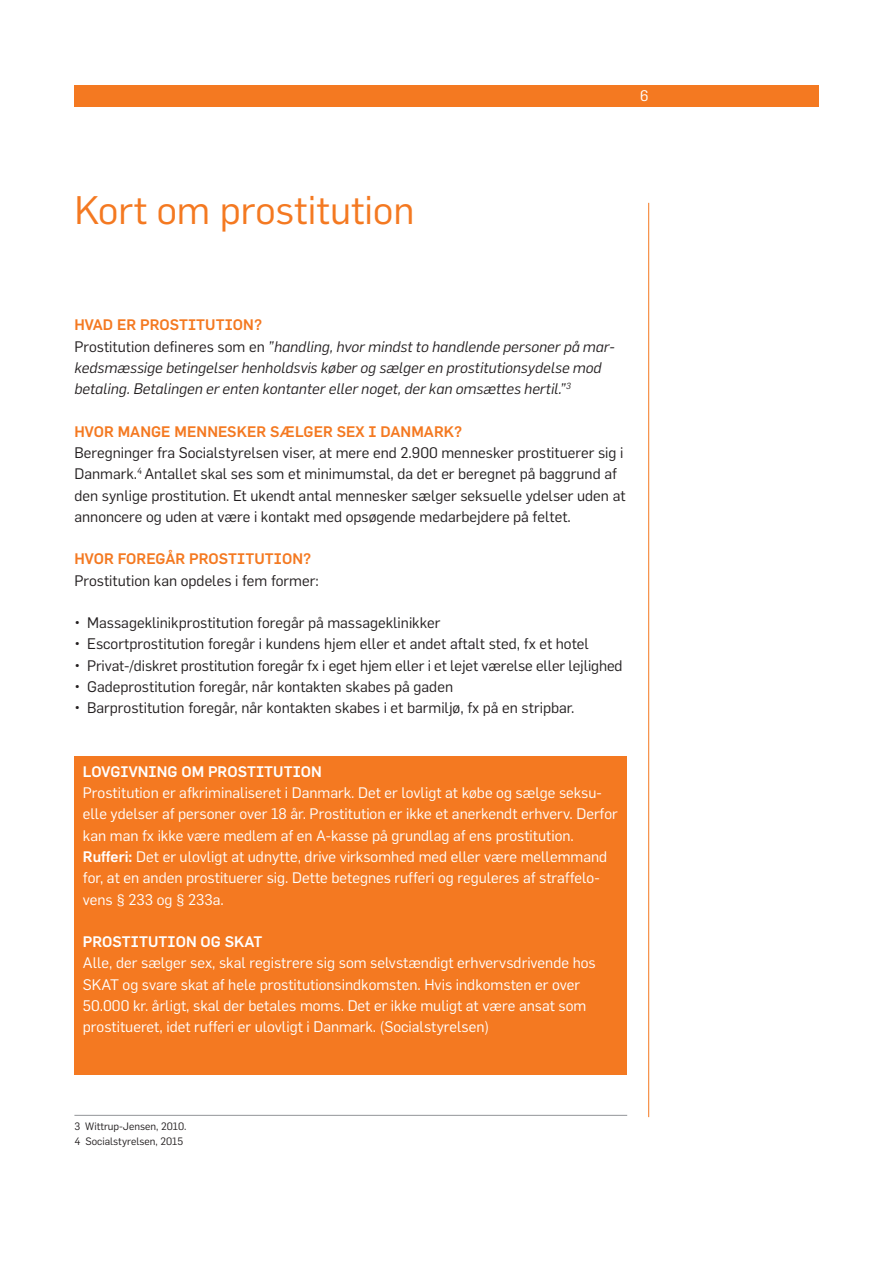
<style>
.page{position:relative;width:893px;height:1263px;background:#fff}
.page>*{position:absolute;margin:0;border:0;box-sizing:border-box;transform-origin:0 0}
.Kapitl{font:39px "Flama";color:#f47921}
.brød{font:15px/21.3px "Flama";color:#231f20}
.brød_hvid{font:15px/21.3px "Flama";color:#fff}
.brød-2{font:italic 15px/21.3px "Flama";color:#231f20}
.MR_1{font:500 15px "Flama";letter-spacing:.005em;color:#f47921}
.MR_hvid{font:500 15px "Flama";letter-spacing:.005em;color:#fff}
.Fodnote{font:10.5px "Flama";color:#231f20}
.s1{font-style:normal}
.s2{font-weight:500}
</style>
<div class="page">
<div style="left:74px;top:85px;width:745px;height:21px;background:#f47921"></div>
<hr style="left:648px;top:203px;width:1px;height:914px;background:#f47921">
<div style="left:74px;top:756px;width:553px;height:318px;background:#f47921"></div>
<hr style="left:74px;top:1115px;width:553px;height:1px;background:#939598">
<p class="brød_hvid" style="left:640px;top:85px;width:10px">6</p>
<h2 class="Kapitl" style="left:74px;top:187px;width:342px">Kort om prostitution</h2>
<h3 class="MR_1" style="left:74px;top:316px;width:189px">HVAD ER PROSTITUTION?</h3>
<p class="brød-2" style="left:74px;top:335px;width:542px"><span class="s1">Prostitution defineres som en</span> ”handling, hvor mindst to handlende personer på mar&shy;kedsmæssige betingelser henholdsvis køber og sælger en prostitutionsydelse mod betaling. Betalingen er enten kontanter eller noget, der kan omsættes hertil.”<sup>3</sup></p>
<h3 class="MR_1" style="left:74px;top:422px;width:389px">HVOR MANGE MENNESKER SÆLGER SEX I DANMARK?</h3>
<p class="brød" style="left:74px;top:442px;width:553px">Beregninger fra Socialstyrelsen viser, at mere end 2.900 mennesker prostituerer sig i Danmark.<sup>4</sup> Antallet skal ses som et minimumstal, da det er beregnet på baggrund af den synlige prostitution. Et ukendt antal mennesker sælger seksuelle ydelser uden at annoncere og uden at være i kontakt med opsøgende medarbejdere på feltet.</p>
<h3 class="MR_1" style="left:74px;top:550px;width:238px">HVOR FOREGÅR PROSTITUTION?</h3>
<p class="brød" style="left:74px;top:569px;width:246px">Prostitution kan opdeles i fem former:</p>
<p class="brød" style="left:74px;top:612px;width:368px">• Massageklinikprostitution foregår på massageklinikker</p>
<p class="brød" style="left:74px;top:633px;width:516px">• Escortprostitution foregår i kundens hjem eller et andet aftalt sted, fx et hotel</p>
<p class="brød" style="left:74px;top:654px;width:550px">• Privat-/diskret prostitution foregår fx i eget hjem eller i et lejet værelse eller lejlighed</p>
<p class="brød" style="left:74px;top:676px;width:380px">• Gadeprostitution foregår, når kontakten skabes på gaden</p>
<p class="brød" style="left:74px;top:697px;width:502px">• Barprostitution foregår, når kontakten skabes i et barmiljø, fx på en stripbar.</p>
<p class="MR_hvid" style="left:83px;top:763px;width:241px">LOVGIVNING OM PROSTITUTION</p>
<p class="brød_hvid" style="left:83px;top:782px;width:536px">Prostitution er afkriminaliseret i Danmark. Det er lovligt at købe og sælge seksu&shy;elle ydelser af personer over 18 år. Prostitution er ikke et anerkendt erhverv. Derfor kan man fx ikke være medlem af en A-kasse på grundlag af ens prostitution.</p>
<p class="brød_hvid" style="left:83px;top:846px;width:526px"><span class="s2">Rufferi:</span> Det er ulovligt at udnytte, drive virksomhed med eller være mellemmand for, at en anden prostituerer sig. Dette betegnes rufferi og reguleres af straffelo&shy;vens § 233 og § 233a.</p>
<p class="MR_hvid" style="left:83px;top:933px;width:181px">PROSTITUTION OG SKAT</p>
<p class="brød_hvid" style="left:83px;top:952px;width:514px">Alle, der sælger sex, skal registrere sig som selvstændigt erhvervsdrivende hos SKAT og svare skat af hele prostitutionsindkomsten. Hvis indkomsten er over 50.000 kr. årligt, skal der betales moms. Det er ikke muligt at være ansat som prostitueret, idet rufferi er ulovligt i Danmark. (Socialstyrelsen)</p>
<p class="Fodnote" style="left:74px;top:1120px;width:114px">3 Wittrup-Jensen, 2010.</p>
<p class="Fodnote" style="left:74px;top:1135px;width:110px">4 Socialstyrelsen, 2015</p>
</div>
